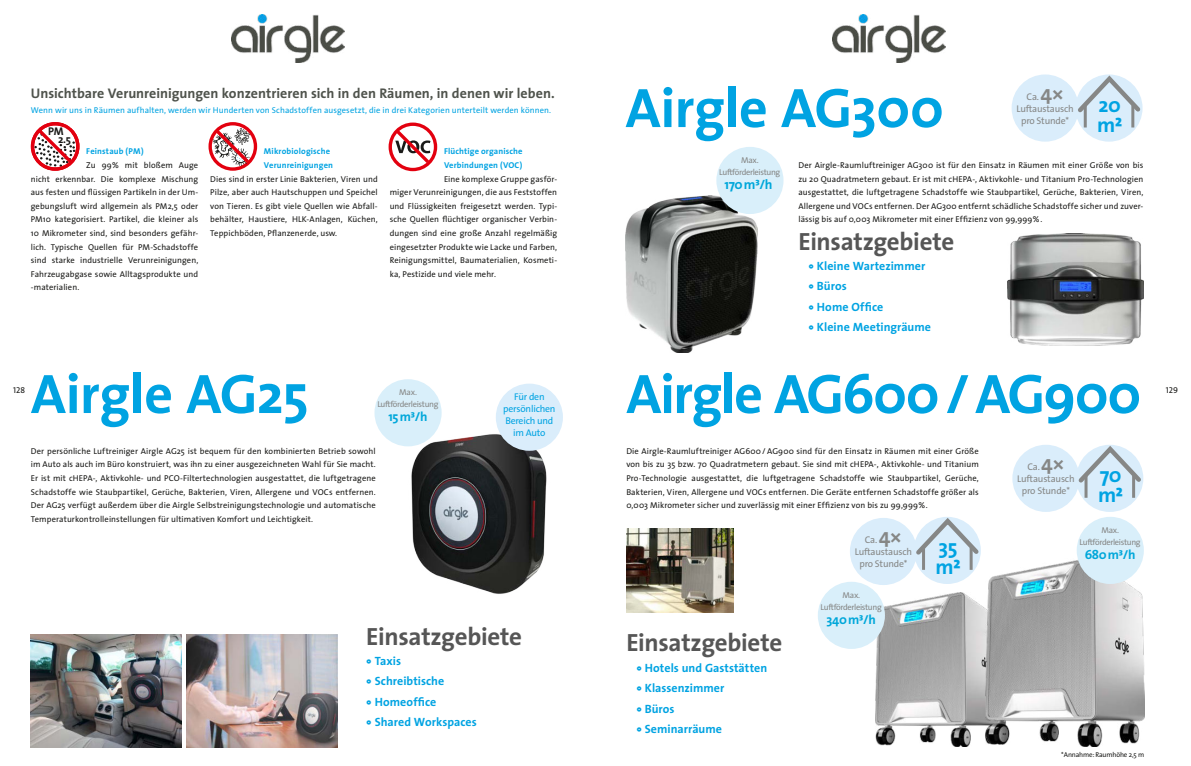
<style>
.page{position:relative;width:1191px;height:766px;background:#fff}
.page>*{position:absolute;margin:0;border:0;box-sizing:border-box;transform-origin:0 0}
.t1{font:700 56px "The Sans";letter-spacing:-.015em;color:#00a3e2}
.t2{font:700 25px "The Sans";letter-spacing:-.01em;color:#565656}
.t3{font:700 21px/20px "The Sans";color:#00a3e2}
.t4{font:700 14px "The Sans";color:#4f534c}
.t5{font:700 13.5px "The Sans";color:#00a7da}
.t6{font:700 13px "The Sans";color:#00a7da}
.t7{font:700 12px "The Sans";letter-spacing:.005em;color:#00a3e2}
.t8{font:700 11.2px "The Sans";color:#1a1a18}
.t9{font:9.7px/12px "The Sans";letter-spacing:-.02em;color:#868786;text-align:center}
.t10{font:9.7px/12px "The Sans";letter-spacing:-.02em;color:#00a3e2;text-align:center}
.t11{font:8.5px/13.6px "The Sans";letter-spacing:.01em;color:#1a1a18;text-align:justify}
.t12{font:8.5px "The Sans";letter-spacing:.01em;color:#00a3e2}
.t13{font:8.5px/12px "The Sans";letter-spacing:-.04em;color:#868786;text-align:center}
.t14{font:700 8.5px/13.6px "The Sans";letter-spacing:.015em;color:#00a3e2}
.t15{font:8.5px "The Sans Caps";color:#1a1a18}
.t16{font:7px "The Sans";letter-spacing:-.02em;color:#1a1a18}
.s1{font-weight:700;font-size:21px}
.s2{font-family:"The Sans Bold Expert";font-size:21px}
.s3{font-family:"The Sans Bold Expert";font-weight:400}
</style>
<div class="page">
<img style="left:832px;top:14px;width:113px;height:49px">
<img style="left:625px;top:196px;width:132px;height:156px">
<img style="left:875px;top:592px;width:110px;height:154px">
<img style="left:985px;top:558px;width:159px;height:188px">
<img style="left:1007px;top:233px;width:136px;height:112px">
<img style="left:626px;top:528px;width:108px;height:84px">
<div style="left:913px;top:516px;width:67px;height:68px;background:#daedfb;border-radius:50%"></div>
<div style="left:850px;top:517px;width:67px;height:68px;background:#daedfb;border-radius:50%"></div>
<svg style="left:912px;top:516px;width:69px;height:42px"></svg>
<hr style="left:922px;top:547px;width:3px;height:22px;background:#868786">
<hr style="left:969px;top:547px;width:3px;height:22px;background:#868786">
<div style="left:1076px;top:444px;width:67px;height:68px;background:#daedfb;border-radius:50%"></div>
<div style="left:1012px;top:444px;width:67px;height:68px;background:#daedfb;border-radius:50%"></div>
<svg style="left:1074px;top:444px;width:70px;height:42px"></svg>
<hr style="left:1084px;top:475px;width:3px;height:22px;background:#868786">
<hr style="left:1132px;top:475px;width:3px;height:22px;background:#868786">
<div style="left:1075px;top:74px;width:67px;height:68px;background:#daedfb;border-radius:50%"></div>
<div style="left:1011px;top:74px;width:67px;height:68px;background:#daedfb;border-radius:50%"></div>
<svg style="left:1073px;top:74px;width:70px;height:42px"></svg>
<hr style="left:1083px;top:105px;width:3px;height:22px;background:#868786">
<hr style="left:1131px;top:105px;width:3px;height:22px;background:#868786">
<div style="left:716px;top:147px;width:67px;height:67px;background:#d9effa;border-radius:50%"></div>
<div style="left:1076px;top:516px;width:67px;height:68px;background:#d9effa;border-radius:50%"></div>
<div style="left:818px;top:581px;width:67px;height:67px;background:#d9effa;border-radius:50%"></div>
<img style="left:232px;top:14px;width:113px;height:49px">
<svg style="left:30px;top:122px;width:50px;height:49px"></svg>
<svg style="left:210px;top:124px;width:45px;height:45px"></svg>
<div style="left:208px;top:122px;width:49px;height:49px;border:3px solid #e3000f;border-radius:50%"></div>
<svg style="left:212px;top:126px;width:40px;height:40px"></svg>
<svg style="left:390px;top:124px;width:45px;height:45px"></svg>
<div style="left:388px;top:122px;width:49px;height:49px;border:3px solid #e3000f;border-radius:50%"></div>
<svg style="left:392px;top:126px;width:40px;height:40px"></svg>
<img style="left:390px;top:431px;width:170px;height:163px">
<img style="left:31px;top:634px;width:150px;height:113px">
<img style="left:187px;top:634px;width:150px;height:113px">
<div style="left:496px;top:383px;width:67px;height:67px;background:#daedfb;border-radius:50%"></div>
<div style="left:374px;top:379px;width:67px;height:67px;background:#d9effa;border-radius:50%"></div>
<h3 class="t4" style="left:31px;top:85px;width:525px">Unsichtbare Verunreinigungen konzentrieren sich in den Räumen, in denen wir leben.</h3>
<p class="t12" style="left:31px;top:106px;width:519px">Wenn wir uns in Räumen aufhalten, werden wir Hunderten von Schadstoffen ausgesetzt, die in drei Kategorien unterteilt werden können</p>
<p class="t14" style="left:86px;top:145px;width:59px">Feinstaub (PM)</p>
<p class="t11" style="left:31px;top:158px;width:169px;text-indent:55px">Zu 99% mit bloßem Auge nicht erkennbar Die komplexe Mischung aus festen und flüssigen Partikeln in der Um&shy;gebungsluft wird allgemein als PM2,5 oder PM10 kategorisiert Partikel, die kleiner als 10 Mikrometer sind, sind besonders gefähr&shy;lich Typische Quellen für PM-Schadstoffe sind starke industrielle Verunreinigungen, Fahrzeugabgase sowie Alltagsprodukte und -materialien</p>
<h3 class="t8" style="left:48px;top:126px;width:17px">PM</h3>
<h3 class="t8" style="left:58px;top:133px;width:15px">2.5</h3>
<p class="t14" style="left:264px;top:145px;width:71px">Mikrobiologische<br>Verunreinigungen</p>
<p class="t11" style="left:210px;top:172px;width:169px">Dies sind in erster Linie Bakterien, Viren und Pilze, aber auch Hautschuppen und Speichel von Tieren Es gibt viele Quellen wie Abfall&shy;behälter, Haustiere, HLK-Anlagen, Küchen, Teppichböden, Pflanzenerde, usw</p>
<p class="t14" style="left:444px;top:145px;width:80px">Flüchtige organische<br>Verbindungen (VOC)</p>
<p class="t11" style="left:390px;top:172px;width:169px;text-indent:54px">Eine komplexe Gruppe gasför&shy;miger Verunreinigungen, die aus Feststoffen und Flüssigkeiten freigesetzt werden Typi&shy;sche Quellen flüchtiger organischer Verbin&shy;dungen sind eine große Anzahl regelmäßig eingesetzter Produkte wie Lacke und Farben, Reinigungsmittel, Baumaterialien, Kosmeti&shy;ka, Pestizide und viele mehr</p>
<h1 class="t1" style="left:625px;top:79px;width:320px">Airgle AG300</h1>
<p class="t9" style="left:1016px;top:91px;width:59px">Ca <span class="s1">4</span><span class="s2">*<br></span>Luftaustausch pro Stunde*</p>
<h3 class="t3" style="left:1097px;top:95px;width:27px">20 m<span class="s3">C</span></h3>
<p class="t13" style="left:719px;top:154px;width:63px">Max<br>Luftförderleistung</p>
<h3 class="t5" style="left:724px;top:177px;width:50px">170 m<span class="s3">D</span>/h</h3>
<p class="t11" style="left:798px;top:158px;width:346px">Der Airgle-Raumluftreiniger AG300 ist für den Einsatz in Räumen mit einer Größe von bis zu 20 Quadratmetern gebaut Er ist mit cHEPA-, Aktivkohle- und Titanium Pro-Technologien ausgestattet, die luftgetragene Schadstoffe wie Staubpartikel, Gerüche, Bakterien, Viren, Allergene und VOCs entfernen Der AG300 entfernt schädliche Schadstoffe sicher und zuver&shy;lässig bis auf 0,003 Mikrometer mit einer Effizienz von 99,999%</p>
<h2 class="t2" style="left:798px;top:228px;width:157px">Einsatzgebiete</h2>
<h3 class="t7" style="left:808px;top:259px;width:118px"><span class="s3">•</span> Kleine Wartezimmer</h3>
<h3 class="t7" style="left:808px;top:280px;width:40px"><span class="s3">•</span> Büros</h3>
<h3 class="t7" style="left:808px;top:300px;width:76px"><span class="s3">•</span> Home Office</h3>
<h3 class="t7" style="left:808px;top:321px;width:124px"><span class="s3">•</span> Kleine Meetingräume</h3>
<h1 class="t1" style="left:626px;top:364px;width:516px">Airgle AG600 / AG900</h1>
<h1 class="t1" style="left:31px;top:364px;width:279px">Airgle AG25</h1>
<p class="t11" style="left:31px;top:444px;width:346px;text-align:left">Der persönliche Luftreiniger Airgle AG25 ist bequem für den kombinierten Betrieb sowohl im Auto als auch im Büro konstruiert, was ihn zu einer ausgezeichneten Wahl für Sie macht Er ist mit cHEPA-, Aktivkohle- und PCO-Filtertechnologien ausgestattet, die luftgetragene Schadstoffe wie Staubpartikel, Gerüche, Bakterien, Viren, Allergene und VOCs entfernen Der AG25 verfügt außerdem über die Airgle Selbstreinigungstechnologie und automatische Temperaturkontrolleinstellungen für ultimativen Komfort und Leichtigkeit</p>
<p class="t15" style="left:13px;top:384px;width:13px">128</p>
<p class="t15" style="left:1165px;top:384px;width:14px">129</p>
<p class="t13" style="left:377px;top:387px;width:63px">Max<br>Luftförderleistung</p>
<p class="t10" style="left:503px;top:391px;width:54px">Für den persönlichen<br>Bereich und im Auto</p>
<h3 class="t6" style="left:388px;top:410px;width:41px">15m<span class="s3">D</span>/h</h3>
<p class="t11" style="left:626px;top:444px;width:354px">Die Airgle-Raumluftreiniger AG600 / AG900 sind für den Einsatz in Räumen mit einer Größe von bis zu 35 bzw 70 Quadratmetern gebaut Sie sind mit cHEPA-, Aktivkohle- und Titanium Pro-Technologie ausgestattet, die luftgetragene Schadstoffe wie Staubpartikel, Gerüche, Bakterien, Viren, Allergene und VOCs entfernen Die Geräte entfernen Schadstoffe größer als 0,003 Mikrometer sicher und zuverlässig mit einer Effizienz von bis zu 99,999%</p>
<p class="t9" style="left:1017px;top:461px;width:59px">Ca <span class="s1">4</span><span class="s2">*<br></span>Luftaustausch pro Stunde*</p>
<h3 class="t3" style="left:1098px;top:465px;width:27px">70 m<span class="s3">C</span></h3>
<h2 class="t2" style="left:366px;top:622px;width:157px">Einsatzgebiete</h2>
<h3 class="t7" style="left:366px;top:654px;width:36px"><span class="s3">•</span> Taxis</h3>
<h3 class="t7" style="left:366px;top:674px;width:80px"><span class="s3">•</span> Schreibtische</h3>
<h3 class="t7" style="left:366px;top:695px;width:72px"><span class="s3">•</span> Homeoffice</h3>
<h3 class="t7" style="left:366px;top:715px;width:112px"><span class="s3">•</span> Shared Workspaces</h3>
<h2 class="t2" style="left:626px;top:629px;width:157px">Einsatzgebiete</h2>
<h3 class="t7" style="left:636px;top:661px;width:132px"><span class="s3">•</span> Hotels und Gaststätten</h3>
<h3 class="t7" style="left:636px;top:681px;width:90px"><span class="s3">•</span> Klassenzimmer</h3>
<h3 class="t7" style="left:636px;top:702px;width:40px"><span class="s3">•</span> Büros</h3>
<h3 class="t7" style="left:636px;top:722px;width:87px"><span class="s3">•</span> Seminarräume</h3>
<p class="t9" style="left:854px;top:534px;width:59px">Ca <span class="s1">4</span><span class="s2">*<br></span>Luftaustausch pro Stunde*</p>
<h3 class="t3" style="left:935px;top:537px;width:27px">35 m<span class="s3">C</span></h3>
<p class="t13" style="left:820px;top:589px;width:63px">Max<br>Luftförderleistung</p>
<h3 class="t6" style="left:826px;top:612px;width:51px">340m<span class="s3">D</span>/h</h3>
<p class="t13" style="left:1079px;top:524px;width:63px">Max<br>Luftförderleistung</p>
<h3 class="t6" style="left:1084px;top:547px;width:52px">680 m<span class="s3">D</span>/h</h3>
<p class="t16" style="left:1061px;top:750px;width:84px">*Annahme: Raumhöhe 2,5 m</p>
</div>
